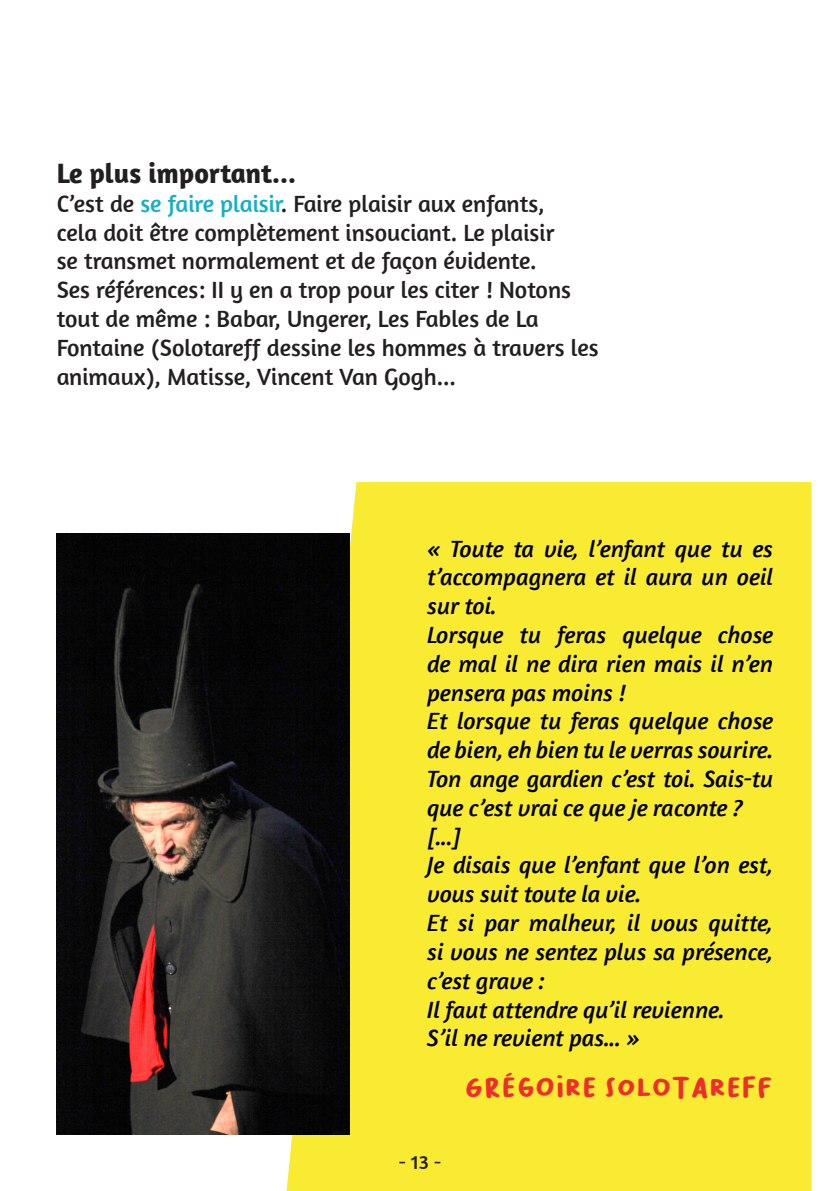
<style>
.page{position:relative;width:840px;height:1191px;background:#fff}
.page>*{position:absolute;margin:0;border:0;box-sizing:border-box;transform-origin:0 0}
.texte_normal{font:28px "Bakso Sapi";color:#ee2d2d}
.texte_normal-2{font:700 28px "Amaranth";color:#231f20}
.texte_normal-3{font:italic 24px/28.8px "Amaranth";color:#000;text-align:justify}
.texte_normal-4{font:24px/28.8px "Amaranth";color:#231f20}
.t1{font:20px "Amaranth";color:#231f20}
.s1{color:#13afc8}
</style>
<div class="page">
<div style="left:286px;top:482px;width:525px;height:709px;background:#f8eb32"></div>
<img style="left:57px;top:533px;width:293px;height:601px">
<p class="texte_normal-2" style="left:57px;top:156px;width:240px">Le plus important...</p>
<p class="texte_normal-4" style="left:57px;top:189px;width:543px">C’est de <span class="s1">se faire plaisir</span>. Faire plaisir aux enfants,<br>cela doit être complètement insouciant. Le plaisir<br>se transmet normalement et de façon évidente.<br>Ses références: II y en a trop pour les citer ! Notons tout de même : Babar, Ungerer, Les Fables de La Fontaine (Solotareff dessine les hommes à travers les animaux), Matisse, Vincent Van Gogh...</p>
<p class="texte_normal-3" style="left:427px;top:534px;width:347px">« Toute ta vie, l’enfant que tu es t’accompagnera et il aura un oeil sur toi.</p>
<p class="texte_normal-3" style="left:427px;top:620px;width:347px">Lorsque tu feras quelque chose de mal il ne dira rien mais il n’en pensera pas moins !</p>
<p class="texte_normal-3" style="left:427px;top:707px;width:347px">Et lorsque tu feras quelque chose de bien, eh bien tu le verras sourire.</p>
<p class="texte_normal-3" style="left:427px;top:764px;width:347px">Ton ange gardien c’est toi. Sais-tu que c’est vrai ce que je raconte ?</p>
<p class="texte_normal-3" style="left:427px;top:822px;width:37px">[...]</p>
<p class="texte_normal-3" style="left:427px;top:851px;width:347px">Je disais que l’enfant que l’on est, vous suit toute la vie.</p>
<p class="texte_normal-3" style="left:427px;top:908px;width:347px">Et si par malheur, il vous quitte, si vous ne sentez plus sa présence, c’est grave :</p>
<p class="texte_normal-3" style="left:427px;top:995px;width:299px">Il faut attendre qu’il revienne.</p>
<p class="texte_normal-3" style="left:427px;top:1024px;width:214px">S’il ne revient pas... »</p>
<p class="texte_normal" style="left:464px;top:1071px;width:310px">GRÉGOIRE SOLOTAREFF</p>
<p class="t1" style="left:398px;top:1150px;width:45px">- 13 -</p>
</div>
